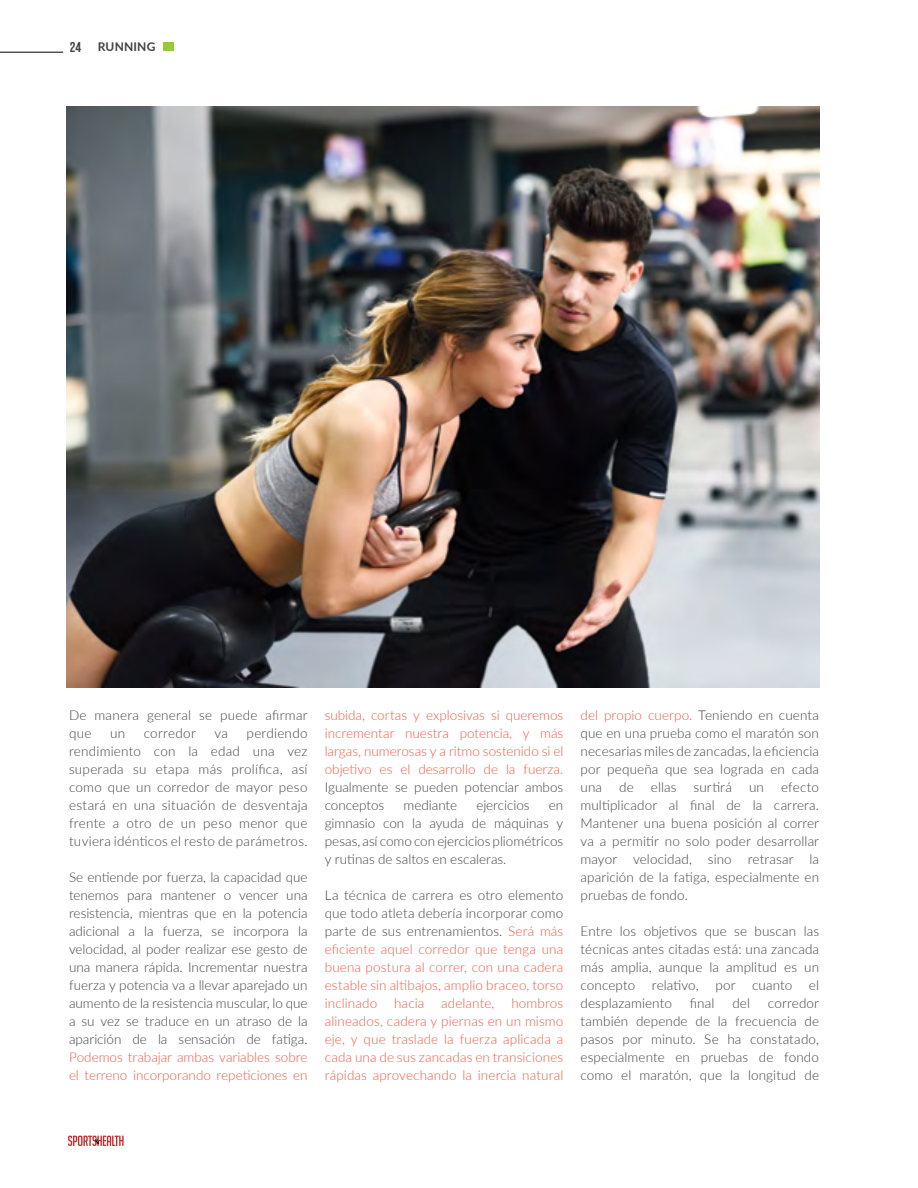
<style>
.page{position:relative;width:918px;height:1188px;background:#fff}
.page>*{position:absolute;margin:0;border:0;box-sizing:border-box;transform-origin:0 0}
.t1{font:300 13.5px/18px "Lato";letter-spacing:.005em;color:#414042;text-align:justify}
.t2{font:300 13.5px/18px "Lato";letter-spacing:.005em;color:#f15843;text-align:justify}
.t3{font:700 12px "Lato";letter-spacing:.015em;color:#414042}
.s1{font-family:"Bebas Neue";font-size:14.25px}
.s2{color:#414042}
.s3{color:#f15843}
</style>
<div class="page">
<svg style="left:68px;top:1136px;width:56px;height:10px"></svg>
<div style="left:163px;top:43px;width:11px;height:8px;background:#94c940"></div>
<hr style="left:0;top:52px;width:63px;height:1px;background:#000">
<img style="left:67px;top:107px;width:753px;height:580px">
<p class="t3" style="left:70px;top:38px;width:87px"><span class="s1">24</span> RUNNING</p>
<p class="t1" style="left:69px;top:706px;width:240px">De manera general se puede afirmar que</p>
<p class="t1" style="left:69px;top:724px;width:240px;text-indent:178px">perdiendo rendimiento con la edad una vez superada su etapa más prolífica, así como que un corredor de mayor peso estará en una situación de desventaja frente a otro de un peso menor que tuviera idénticos el resto de parámetros.</p>
<p class="t1" style="left:69px;top:868px;width:240px">Se entiende por fuerza, la capacidad que tenemos para mantener o vencer una resistencia, mientras que en la potencia adicional a la fuerza, se incorpora la velocidad, al poder realizar ese gesto de una manera rápida. Incrementar nuestra fuerza y potencia va a llevar aparejado un aumento de la resistencia muscular, lo que a su vez se traduce en un atraso de la aparición de la sensación de fatiga.</p>
<p class="t2" style="left:69px;top:1048px;width:240px">Podemos trabajar ambas variables sobre el terreno incorporando repeticiones en</p>
<p class="t1" style="left:110px;top:724px;width:17px">un</p>
<p class="t1" style="left:144px;top:724px;width:54px">corredor</p>
<p class="t1" style="left:214px;top:724px;width:15px">va</p>
<p class="t2" style="left:325px;top:706px;width:240px">subida, cortas y explosivas si queremos incrementar nuestra potencia, y más largas, numerosas y a ritmo sostenido si el objetivo es el desarrollo de la fuerza.</p>
<p class="t1" style="left:325px;top:778px;width:240px">Igualmente se pueden potenciar ambos conceptos</p>
<p class="t1" style="left:404px;top:796px;width:55px">mediante</p>
<p class="t1" style="left:476px;top:796px;width:55px">ejercicios</p>
<p class="t1" style="left:325px;top:796px;width:240px;text-indent:224px">en gimnasio con la ayuda de máquinas y pesas, así como con ejercicios pliométricos y rutinas de saltos en escaleras.</p>
<p class="t2" style="left:325px;top:886px;width:240px"><span class="s2">La técnica de carrera es otro elemento que todo atleta debería incorporar como parte de sus entrenamientos.</span> Será más eficiente aquel corredor que tenga una buena postura al correr, con una cadera estable sin altibajos, amplio braceo, torso inclinado</p>
<p class="t2" style="left:325px;top:994px;width:240px;text-indent:187px">hombros alineados, cadera y piernas en un mismo eje, y que traslade la fuerza aplicada a cada una de sus zancadas en transiciones rápidas aprovechando la inercia natural</p>
<p class="t2" style="left:394px;top:994px;width:32px">hacia</p>
<p class="t2" style="left:441px;top:994px;width:55px">adelante,</p>
<p class="t1" style="left:580px;top:705px;width:240px"><span class="s3">del propio cuerpo.</span> Teniendo en cuenta que en una prueba como el maratón son necesarias miles de zancadas, la eficiencia por pequeña que sea lograda en cada una</p>
<p class="t1" style="left:619px;top:777px;width:16px">de</p>
<p class="t1" style="left:651px;top:777px;width:27px">ellas</p>
<p class="t1" style="left:694px;top:777px;width:40px">surtirá</p>
<p class="t1" style="left:749px;top:777px;width:16px">un</p>
<p class="t1" style="left:580px;top:777px;width:240px;text-indent:201px">efecto multiplicador al final de la carrera.<br>Mantener una buena posición al correr va a permitir no solo poder desarrollar mayor velocidad, sino retrasar la aparición de la fatiga, especialmente en pruebas de fondo.</p>
<p class="t1" style="left:580px;top:921px;width:240px">Entre los objetivos que se buscan las técnicas antes citadas está: una zancada más amplia, aunque la amplitud es un concepto relativo, por cuanto el desplazamiento</p>
<p class="t1" style="left:580px;top:993px;width:240px;text-indent:187px">corredor también depende de la frecuencia de pasos por minuto. Se ha constatado, especialmente en pruebas de fondo como el maratón, que la longitud de</p>
<p class="t1" style="left:690px;top:993px;width:26px">final</p>
<p class="t1" style="left:732px;top:993px;width:19px">del</p>
</div>
